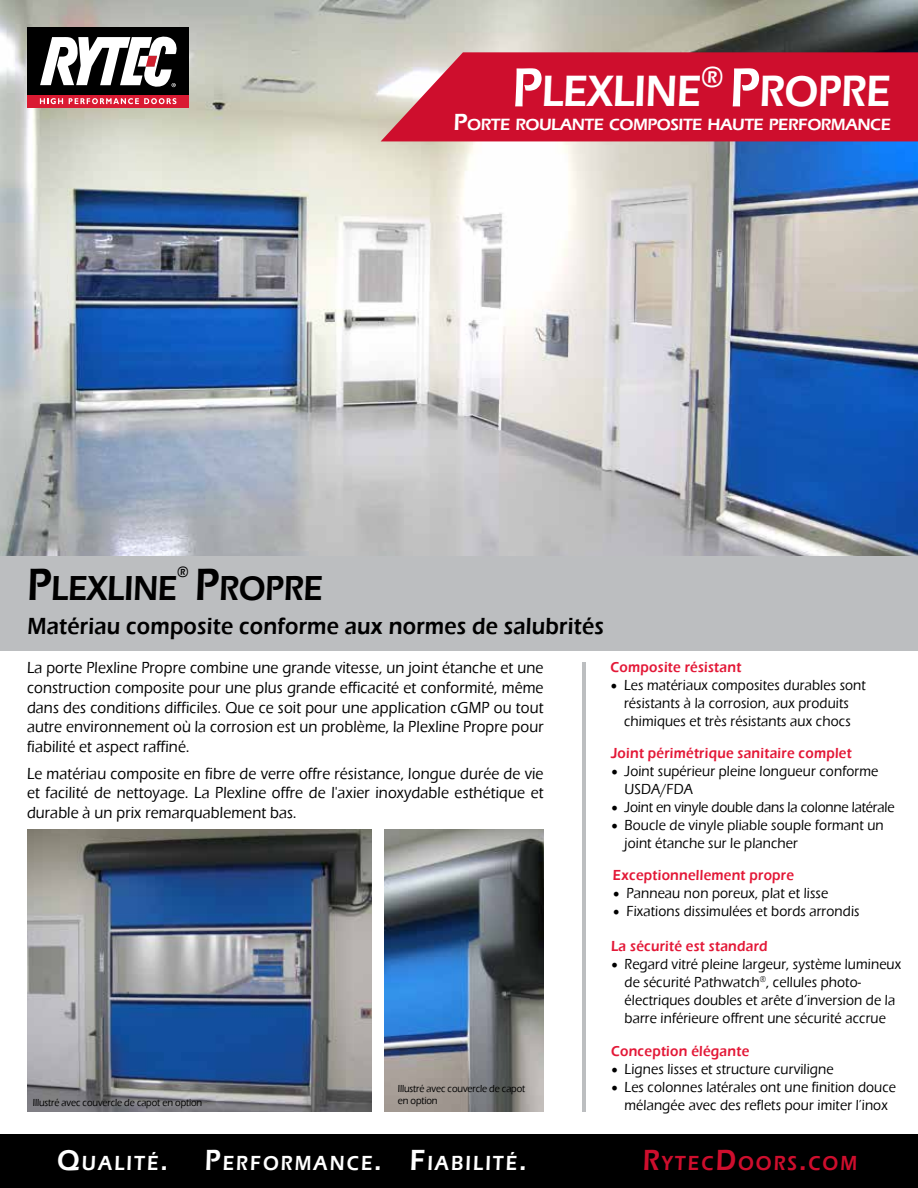
<style>
.page{position:relative;width:918px;height:1188px;background:#fff}
.page>*{position:absolute;margin:0;border:0;box-sizing:border-box;transform-origin:0 0}
.t1{font:600 45.15px "Eras ITC";letter-spacing:-.015em;color:#fff;scale:.9 1}
.t2{font:600 35.7px "Eras ITC";letter-spacing:-.015em;color:#000;scale:.9 1}
.t3{font:600 24px "Eras ITC";letter-spacing:.01em;color:#000;scale:.9 1}
.t4{font:600 21px "Eras ITC";letter-spacing:.105em;color:#fff;scale:.9 1}
.t5{font:600 21px "Eras ITC";letter-spacing:.105em;color:#ce0e2d;scale:.9 1}
.t6{font:600 16.8px "Eras ITC";letter-spacing:-.03em;color:#fff}
.t7{font:500 16.5px/19.8px "Eras ITC";letter-spacing:.01em;color:#000;text-align:justify;scale:.9 1}
.t8{font:600 15.75px "Eras ITC";color:#000;scale:.9 1}
.t9{font:500 15px/18px "Eras ITC";letter-spacing:.01em;color:#000;scale:.9 1}
.t10{font:600 15px "Eras ITC";letter-spacing:.02em;color:#e31837;scale:.9 1}
.t11{font:500 15px "Eras ITC";letter-spacing:-.01em;color:#000;scale:.9 1}
.t12{font:500 10.5px "Eras ITC";letter-spacing:-.01em;color:#000;scale:.9 1}
.s1{font-size:57px}
.s2{font-size:24px}
.s3{font-size:46.5px}
.s4{font-family:"Minion Pro";font-weight:400;font-size:18px}
.s5{font-size:30px}
</style>
<div class="page">
<img style="left:0;top:0;width:918px;height:557px">
<svg style="left:381px;top:52px;width:537px;height:89px;background:#cf1e3a"></svg>
<div style="left:0;top:557px;width:918px;height:94px;background:#bcbec0"></div>
<div style="left:0;top:1134px;width:918px;height:54px;background:#000"></div>
<hr style="left:582px;top:662px;width:3px;height:450px;background:#bcbec0">
<img style="left:27px;top:829px;width:345px;height:283px">
<img style="left:384px;top:829px;width:159px;height:283px">
<div style="left:27px;top:95px;width:162px;height:13px;background:#da1a32"></div>
<div style="left:27px;top:27px;width:162px;height:68px;background:#000"></div>
<svg style="left:40px;top:98px;width:23px;height:6px"></svg>
<svg style="left:69px;top:98px;width:107px;height:6px"></svg>
<svg style="left:40px;top:36px;width:137px;height:52px"></svg>
<h1 class="t1" style="left:512px;top:66px;width:422px"><span class="s1">P</span>LEXLINE<sup>®</sup> <span class="s1">P</span>ROPRE</h1>
<p class="t6" style="left:454px;top:115px;width:439px"><span class="s2">P</span>ORTE ROULANTE COMPOSITE HAUTE PERFORMANCE</p>
<h2 class="t2" style="left:27px;top:568px;width:169px"><span class="s3">P</span>LEXLINE</h2>
<p class="t8" style="left:177px;top:563px;width:14px">®</p>
<h2 class="t2" style="left:195px;top:568px;width:144px"><span class="s3">P</span>ROPRE</h2>
<h3 class="t3" style="left:27px;top:612px;width:642px">Matériau composite conforme aux normes de salubrités</h3>
<p class="t7" style="left:27px;top:658px;width:575px">La porte Plexline Propre combine une grande vitesse, un joint étanche et une construction composite pour une plus grande efficacité et conformité, même dans des conditions difficiles. Que ce soit pour une application cGMP ou tout autre environnement où la corrosion est un problème, la Plexline Propre pour fiabilité et aspect raffiné.</p>
<p class="t7" style="left:27px;top:763px;width:575px">Le matériau composite en fibre de verre offre résistance, longue durée de vie et facilité de nettoyage. La Plexline offre de l'axier inoxydable esthétique et durable à un prix remarquablement bas.</p>
<p class="t12" style="left:398px;top:1083px;width:143px">Illustré avec couvercle de capot</p>
<p class="t12" style="left:33px;top:1096px;width:190px">Illustré avec couvercle de capot en option</p>
<p class="t12" style="left:398px;top:1095px;width:46px">en option</p>
<p class="t10" style="left:611px;top:658px;width:147px">Composite résistant</p>
<p class="t9" style="left:611px;top:676px;width:285px;text-align:center"><span class="s4">•</span> Les matériaux composites durables sont résistants à la corrosion, aux produits chimiques et très résistants aux chocs</p>
<p class="t10" style="left:611px;top:745px;width:269px">Joint périmétrique sanitaire complet</p>
<p class="t9" style="left:625px;top:763px;width:283px;text-indent:-14px"><span class="s4">•</span> Joint supérieur pleine longueur conforme<br>USDA/FDA</p>
<p class="t11" style="left:611px;top:799px;width:317px"><span class="s4">•</span> Joint en vinyle double dans la colonne latérale</p>
<p class="t9" style="left:625px;top:817px;width:290px;text-indent:-14px"><span class="s4">•</span> Boucle de vinyle pliable souple formant un joint étanche sur le plancher</p>
<p class="t10" style="left:613px;top:867px;width:203px">Exceptionnellement propre</p>
<p class="t9" style="left:613px;top:884px;width:241px"><span class="s4">•</span> Panneau non poreux, plat et lisse</p>
<p class="t9" style="left:613px;top:902px;width:276px"><span class="s4">•</span> Fixations dissimulées et bords arrondis</p>
<p class="t10" style="left:611px;top:938px;width:176px">La sécurité est standard</p>
<p class="t9" style="left:625px;top:955px;width:309px;text-indent:-14px"><span class="s4">•</span> Regard vitré pleine largeur, système lumineux de sécurité Pathwatch<sup>®</sup>, cellules photo&shy;électriques doubles et arête d’inversion de la barre inférieure offrent une sécurité accrue</p>
<p class="t10" style="left:611px;top:1043px;width:155px">Conception élégante</p>
<p class="t9" style="left:611px;top:1060px;width:249px"><span class="s4">•</span> Lignes lisses et structure curviligne</p>
<p class="t9" style="left:611px;top:1078px;width:318px;text-align:center"><span class="s4">•</span> Les colonnes latérales ont une finition douce mélangée avec des reflets pour imiter l’inox</p>
<h3 class="t4" style="left:57px;top:1151px;width:523px"><span class="s5">Q</span>UALITÉ<span class="s5">. P</span>ERFORMANCE<span class="s5">. F</span>IABILITÉ<span class="s5">.</span></h3>
<h3 class="t5" style="left:643px;top:1151px;width:240px"><span class="s5">R</span>YTEC<span class="s5">D</span>OORS<span class="s5">.</span>COM</h3>
</div>
